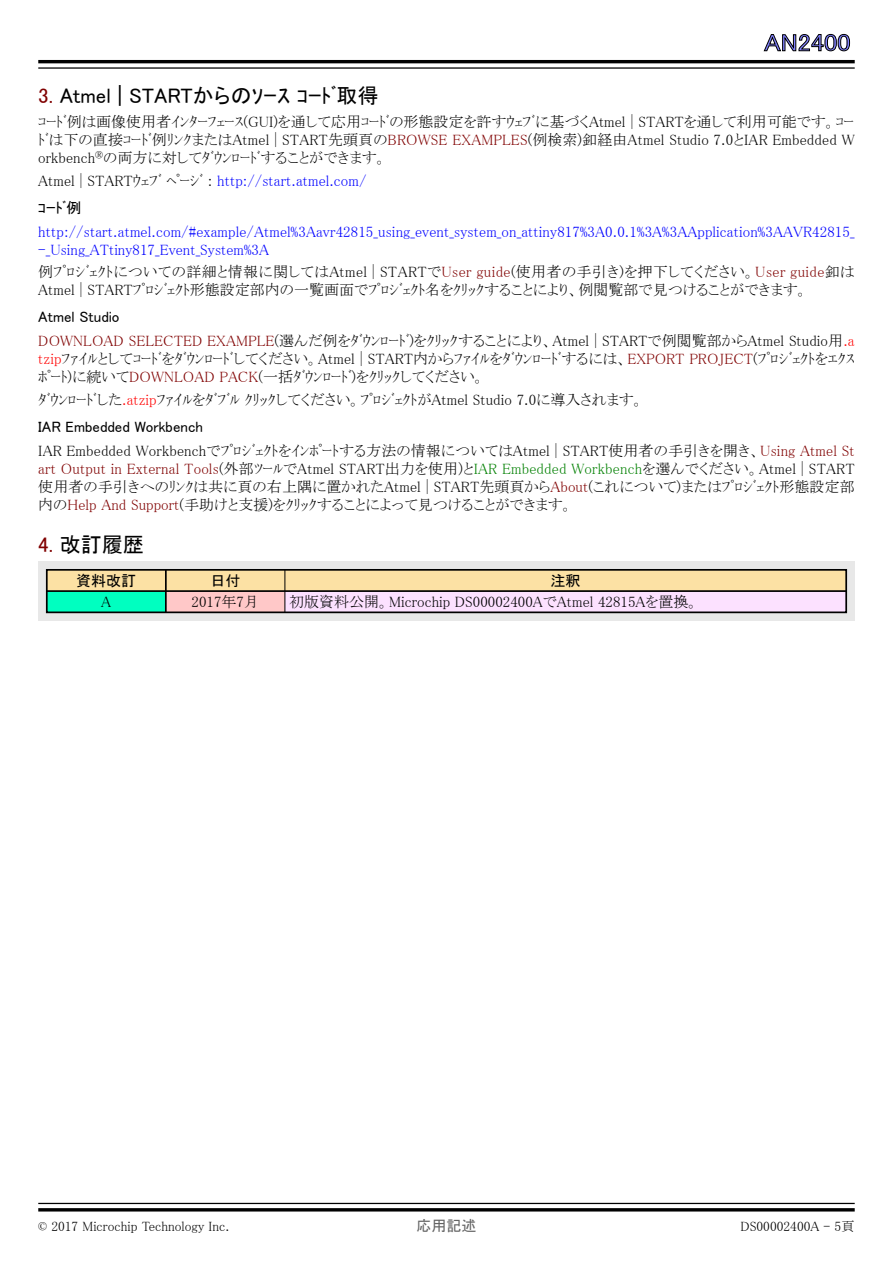
<style>
.page{position:relative;width:893px;height:1263px;background:#fff}
.page>*{position:absolute;margin:0;border:0;box-sizing:border-box;transform-origin:0 0}
.t1{font:24px "MS P Gothic";color:#8080ff;scale:1.1 1}
.t2{font:21px "MS P Gothic";color:#000}
.t3{font:15px/18px "MS P Mincho";color:#000;text-align:justify}
.t4{font:15px/18px "MS P Mincho";letter-spacing:.005em;color:#00f}
.t5{font:15px "MS P Gothic";color:#000}
.t6{font:15px "MS P Gothic";color:#646464}
.t7{font:13.5px "MS P Mincho";color:#000}
.s1{color:#800000}
.s2{color:#000}
.s3{color:#f00}
.s4{color:#008000}
</style>
<div class="page">
<svg style="left:764px;top:34px;width:86px;height:17px"></svg>
<hr style="left:38px;top:60px;width:817px;height:3px;background:#000">
<hr style="left:38px;top:67px;width:817px;height:2px;background:#000">
<hr style="left:38px;top:1203px;width:817px;height:1px;background:#000">
<hr style="left:38px;top:1208px;width:817px;height:3px;background:#000">
<div style="left:38px;top:561px;width:817px;height:60px;background:#e8e8e8"></div>
<div style="left:166px;top:591px;width:119px;height:21px;background:#ffc8c8"></div>
<div style="left:47px;top:591px;width:119px;height:21px;background:#00ffc0"></div>
<div style="left:285px;top:591px;width:561px;height:21px;background:#fce1ff"></div>
<div style="left:47px;top:570px;width:799px;height:21px;background:#fce1a4"></div>
<div style="left:46px;top:569px;width:801px;height:44px;border:2px solid #000"></div>
<hr style="left:165px;top:570px;width:2px;height:42px;background:#000">
<hr style="left:284px;top:570px;width:1px;height:42px;background:#000">
<hr style="left:47px;top:590px;width:799px;height:2px;background:#000">
<h1 class="t1" style="left:764px;top:30px;width:80px">AN2400</h1>
<h2 class="t2" style="left:38px;top:85px;width:342px"><span class="s1">3.</span> Atmel | STARTからのｿｰｽ ｺｰﾄﾞ取得</h2>
<p class="t3" style="left:38px;top:113px;width:818px">ｺｰﾄﾞ例は画像使用者ｲﾝﾀｰﾌｪｰｽ(GUI)を通して応用ｺｰﾄﾞの形態設定を許すｳｪﾌﾞに基づくAtmel | STARTを通して利用可能です。ｺｰﾄﾞは下の直接ｺｰﾄﾞ例ﾘﾝｸまたはAtmel | START先頭頁の<span class="s1">BROWSE EXAMPLES</span>(例検索)釦経由Atmel Studio 7.0とIAR Embedded W orkbench<sup>®</sup>の両方に対してﾀﾞｳﾝﾛｰﾄﾞすることができます。</p>
<p class="t4" style="left:38px;top:171px;width:330px"><span class="s2">Atmel | STARTｳｪﾌﾞ ﾍﾟｰｼﾞ :</span> http://start.atmel.com/</p>
<p class="t5" style="left:38px;top:200px;width:45px">ｺｰﾄﾞ例</p>
<p class="t4" style="left:38px;top:222px;width:818px">http://start.atmel.com/#example/Atmel%3Aavr42815_using_event_system_on_attiny817%3A0.0.1%3A%3AApplication%3AAVR42815_ -_Using_ATtiny817_Event_System%3A</p>
<p class="t3" style="left:38px;top:263px;width:818px">例ﾌﾟﾛｼﾞｪｸﾄについての詳細と情報に関してはAtmel | STARTで<span class="s1">User guide</span>(使用者の手引き)を押下してください。<span class="s1">User guide</span>釦は<br>Atmel | STARTﾌﾟﾛｼﾞｪｸﾄ形態設定部内の一覧画面でﾌﾟﾛｼﾞｪｸﾄ名をｸﾘｯｸすることにより、例閲覧部で見つけることができます。</p>
<p class="t5" style="left:38px;top:309px;width:83px">Atmel Studio</p>
<p class="t3" style="left:38px;top:332px;width:818px"><span class="s1">DOWNLOAD SELECTED EXAMPLE</span>(選んだ例をﾀﾞｳﾝﾛｰﾄﾞ)をｸﾘｯｸすることにより、Atmel | STARTで例閲覧部からAtmel Studio用<span class="s3">.a tzip</span>ﾌｧｲﾙとしてｺｰﾄﾞをﾀﾞｳﾝﾛｰﾄﾞしてください。Atmel | START内からﾌｧｲﾙをﾀﾞｳﾝﾛｰﾄﾞするには、<span class="s1">EXPORT PROJECT</span>(ﾌﾟﾛｼﾞｪｸﾄをｴｸｽﾎﾟｰﾄ)に続いて<span class="s1">DOWNLOAD PACK</span>(一括ﾀﾞｳﾝﾛｰﾄﾞ)をｸﾘｯｸしてください。</p>
<p class="t3" style="left:38px;top:390px;width:607px">ﾀﾞｳﾝﾛｰﾄﾞした<span class="s3">.atzip</span>ﾌｧｲﾙをﾀﾞﾌﾞﾙ ｸﾘｯｸしてください。ﾌﾟﾛｼﾞｪｸﾄがAtmel Studio 7.0に導入されます。</p>
<p class="t5" style="left:38px;top:419px;width:166px">IAR Embedded Workbench</p>
<p class="t3" style="left:38px;top:441px;width:818px">IAR Embedded Workbenchでﾌﾟﾛｼﾞｪｸﾄをｲﾝﾎﾟｰﾄする方法の情報についてはAtmel | START使用者の手引きを開き、<span class="s1">Using Atmel St art Output in External Tools</span>(外部ﾂｰﾙでAtmel START出力を使用)と<span class="s4">IAR Embedded Workbench</span>を選んでください。Atmel | START使用者の手引きへのﾘﾝｸは共に頁の右上隅に置かれたAtmel | START先頭頁から<span class="s1">About</span>(これについて)またはﾌﾟﾛｼﾞｪｸﾄ形態設定部内の<span class="s1">Help And Support</span>(手助けと支援)をｸﾘｯｸすることによって見つけることができます。</p>
<h2 class="t2" style="left:38px;top:534px;width:107px"><span class="s1">4.</span> 改訂履歴</h2>
<p class="t5" style="left:76px;top:573px;width:61px">資料改訂</p>
<p class="t5" style="left:210px;top:573px;width:31px">日付</p>
<p class="t5" style="left:551px;top:573px;width:31px">注釈</p>
<p class="t3" style="left:101px;top:593px;width:11px">A</p>
<p class="t3" style="left:192px;top:593px;width:69px">2017年7月</p>
<p class="t3" style="left:289px;top:593px;width:411px">初版資料公開。Microchip DS00002400AでAtmel 42815Aを置換。</p>
<p class="t7" style="left:38px;top:1219px;width:193px">© 2017 Microchip Technology Inc.</p>
<p class="t6" style="left:416px;top:1218px;width:61px">応用記述</p>
<p class="t7" style="left:740px;top:1219px;width:116px">DS00002400A - 5頁</p>
</div>
